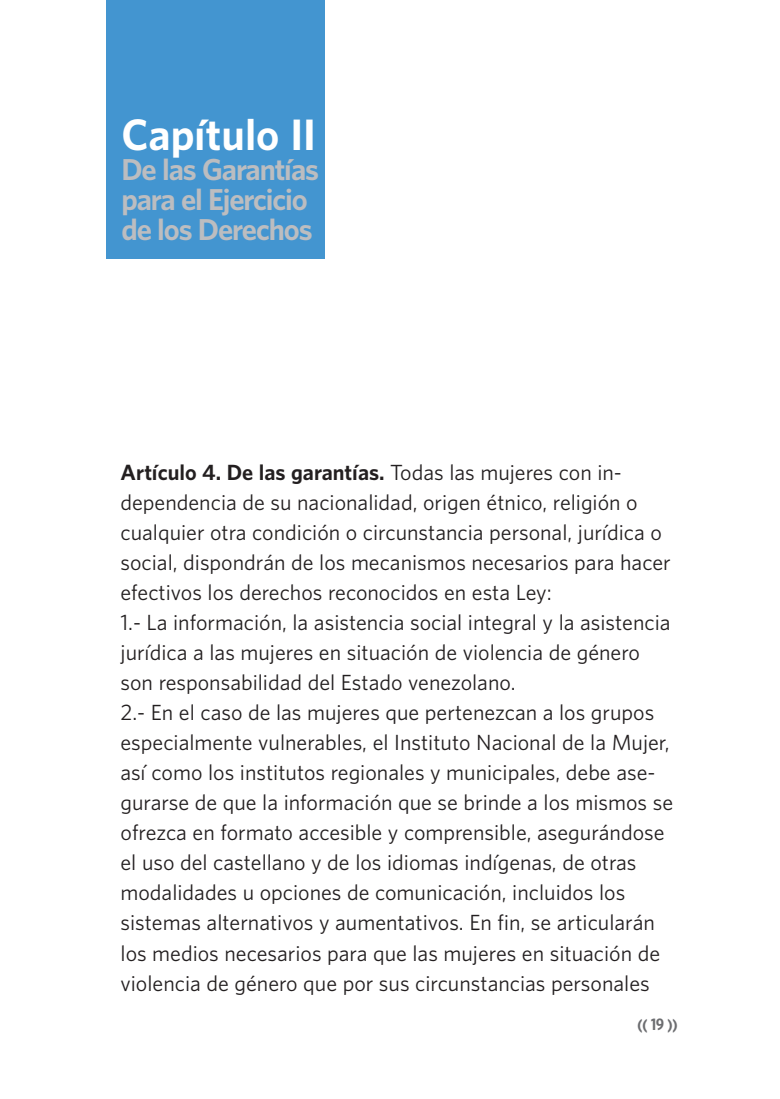
<style>
.page{position:relative;width:780px;height:1099px;background:#fff}
.page>*{position:absolute;margin:0;border:0;box-sizing:border-box;transform-origin:0 0}
.t1{font:700 40px "UNFPA";color:#fff}
.t2{font:700 27.5px/30px "UNFPA";letter-spacing:-.04em;color:#bcbdc0}
.t3{font:20px/30px "UNFPA Text";color:#231f20}
.t4{font:700 20px "UNFPA";color:#231f20}
.t5{font:700 condensed 15px "UNFPA";color:#6c6d70}
.s1{font-family:"UNFPA Text";font-weight:400}
</style>
<div class="page">
<div style="left:106px;top:0;width:218px;height:258px;background:#4395d0"></div>
<h1 class="t1" style="left:121px;top:108px;width:180px">Capítulo II</h1>
<h2 class="t2" style="left:121px;top:153px;width:199px">De las Garantías para el Ejercicio de los Derechos</h2>
<p class="t4" style="left:120px;top:459px;width:503px">Artículo 4. De las garantías. <span class="s1">Todas las mujeres con in-</span></p>
<p class="t3" style="left:120px;top:487px;width:554px">dependencia de su nacionalidad, origen étnico, religión o cualquier otra condición o circunstancia personal, jurídica o social, dispondrán de los mecanismos necesarios para hacer efectivos los derechos reconocidos en esta Ley:<br>1.- La información, la asistencia social integral y la asistencia jurídica a las mujeres en situación de violencia de género son responsabilidad del Estado venezolano.<br>2.- En el caso de las mujeres que pertenezcan a los grupos especialmente vulnerables, el Instituto Nacional de la Mujer, así como los institutos regionales y municipales, debe ase&shy;gurarse de que la información que se brinde a los mismos se ofrezca en formato accesible y comprensible, asegurándose el uso del castellano y de los idiomas indígenas, de otras modalidades u opciones de comunicación, incluidos los sistemas alternativos y aumentativos. En fin, se articularán los medios necesarios para que las mujeres en situación de violencia de género que por sus circunstancias personales</p>
<p class="t5" style="left:637px;top:1015px;width:42px">(( 19 ))</p>
</div>
